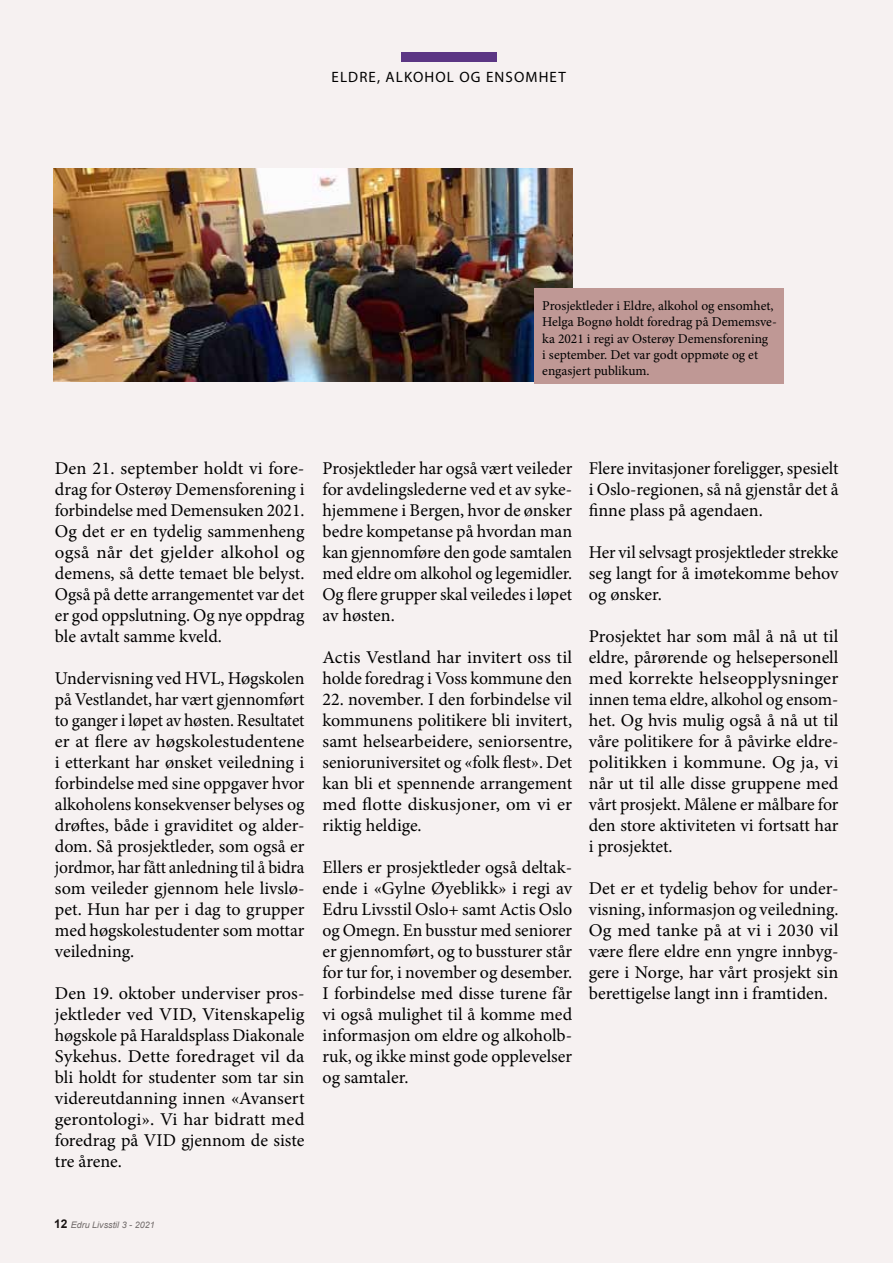
<style>
.page{position:relative;width:893px;height:1263px;background:#f6f1f1}
.page>*{position:absolute;margin:0;border:0;box-sizing:border-box;transform-origin:0 0}
.t1{font:18px/21px "Minion Pro";letter-spacing:-.005em;color:#000;text-align:justify}
.t2{font:15px "Myriad Pro";letter-spacing:.075em;color:#000}
.t3{font:13.5px/16.2px "Minion Pro";color:#000}
.t4{font:italic 9px "Arial";color:#646363}
.s1{font-weight:700;font-style:normal;font-size:12px;color:#000}
</style>
<div class="page">
<div style="left:401px;top:53px;width:95px;height:9px;background:#5b3684"></div>
<img style="left:53px;top:168px;width:519px;height:213px">
<div style="left:534px;top:288px;width:249px;height:95px;background:#bf9895"></div>
<p class="t2" style="left:332px;top:67px;width:236px">ELDRE, ALKOHOL OG ENSOMHET</p>
<p class="t3" style="left:542px;top:298px;width:236px">Prosjektleder i Eldre, alkohol og ensomhet, Helga Bognø holdt foredrag på Dememsve&shy;ka 2021 i regi av Osterøy Demensforening<br>i september. Det var godt oppmøte og et engasjert publikum.</p>
<p class="t1" style="left:55px;top:458px;width:251px">Den 21. september holdt vi fore&shy;drag for Osterøy Demensforening i forbindelse med Demensuken 2021.<br>Og det er en tydelig sammenheng også når det gjelder alkohol og demens, så dette temaet ble belyst.<br>Også på dette arrangementet var det er god oppslutning. Og nye oppdrag ble avtalt samme kveld.</p>
<p class="t1" style="left:55px;top:668px;width:251px">Undervisning ved HVL, Høgskolen på Vestlandet, har vært gjennomført to ganger i løpet av høsten. Resultatet er at flere av høgskolestudentene i etterkant har ønsket veiledning i forbindelse med sine oppgaver hvor alkoholens konsekvenser belyses og drøftes, både i graviditet og alder&shy;dom. Så prosjektleder, som også er jordmor, har fått anledning til å bidra som veileder gjennom hele livslø&shy;pet. Hun har per i dag to grupper med høgskolestudenter som mottar veiledning.</p>
<p class="t1" style="left:55px;top:983px;width:251px">Den 19. oktober underviser pros&shy;jektleder ved VID, Vitenskapelig høgskole på Haraldsplass Diakonale Sykehus. Dette foredraget vil da bli holdt for studenter som tar sin videreutdanning innen «Avansert gerontologi». Vi har bidratt med foredrag på VID gjennom de siste tre årene.</p>
<p class="t1" style="left:322px;top:458px;width:251px">Prosjektleder har også vært veileder for avdelingslederne ved et av syke&shy;hjemmene i Bergen, hvor de ønsker bedre kompetanse på hvordan man kan gjennomføre den gode samtalen med eldre om alkohol og legemidler.<br>Og flere grupper skal veiledes i løpet av høsten.</p>
<p class="t1" style="left:322px;top:647px;width:251px">Actis Vestland har invitert oss til holde foredrag i Voss kommune den</p>
<p class="t1" style="left:322px;top:689px;width:251px">22. november. I den forbindelse vil kommunens politikere bli invitert, samt helsearbeidere, seniorsentre, senioruniversitet og «folk flest». Det kan bli et spennende arrangement med flotte diskusjoner, om vi er riktig heldige.</p>
<p class="t1" style="left:322px;top:857px;width:251px">Ellers er prosjektleder også deltak&shy;ende i «Gylne Øyeblikk» i regi av Edru Livsstil Oslo+ samt Actis Oslo og Omegn. En busstur med seniorer er gjennomført, og to bussturer står for tur for, i november og desember.<br>I forbindelse med disse turene får vi også mulighet til å komme med informasjon om eldre og alkoholb&shy;ruk, og ikke minst gode opplevelser og samtaler.</p>
<p class="t1" style="left:589px;top:458px;width:251px">Flere invitasjoner foreligger, spesielt i Oslo-regionen, så nå gjenstår det å finne plass på agendaen.</p>
<p class="t1" style="left:589px;top:542px;width:251px">Her vil selvsagt prosjektleder strekke seg langt for å imøtekomme behov og ønsker.</p>
<p class="t1" style="left:589px;top:626px;width:251px">Prosjektet har som mål å nå ut til eldre, pårørende og helsepersonell med korrekte helseopplysninger innen tema eldre, alkohol og ensom&shy;het. Og hvis mulig også å nå ut til våre politikere for å påvirke eldre&shy;politikken i kommune. Og ja, vi når ut til alle disse gruppene med vårt prosjekt. Målene er målbare for den store aktiviteten vi fortsatt har i prosjektet.</p>
<p class="t1" style="left:589px;top:878px;width:251px">Det er et tydelig behov for under&shy;visning, informasjon og veiledning.<br>Og med tanke på at vi i 2030 vil være flere eldre enn yngre innbyg&shy;gere i Norge, har vårt prosjekt sin berettigelse langt inn i framtiden.</p>
<p class="t4" style="left:54px;top:1219px;width:102px"><span class="s1">12</span> Edru Livsstil 3 - 2021</p>
</div>
